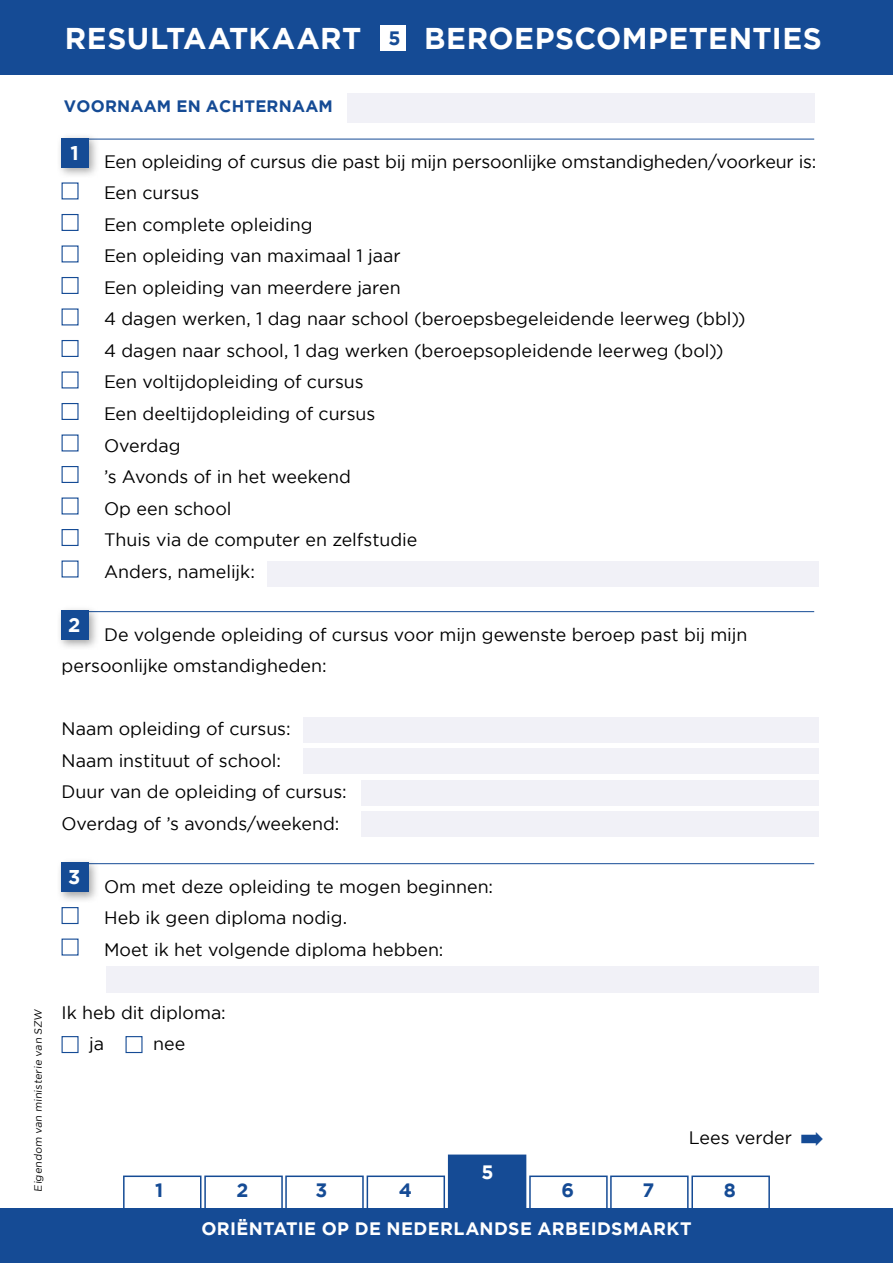
<style>
.page{position:relative;width:893px;height:1263px;background:#fff}
.page>*{position:absolute;margin:0;border:0;box-sizing:border-box;transform-origin:0 0}
.t1{font:700 30px "Gotham";letter-spacing:.015em;color:#fff}
.t2{font:700 19.95px "Gotham";color:#fff}
.t3{font:700 19.35px "Gotham";color:#154b95}
.t4{font:700 19.35px "Gotham";color:#fff}
.t5{font:18px/31.5px "Gotham";color:#000}
.t6{font:700 18px "Gotham";letter-spacing:.02em;color:#fff}
.t7{font:700 16.5px "Gotham";letter-spacing:.015em;color:#154b95}
.t8{font:10.5px "Gotham";color:#000}
.s1{color:#154b95}
</style>
<div class="page">
<div style="left:347px;top:94px;width:467px;height:29px;background:#f1f1f7"></div>
<div style="left:0;top:0;width:893px;height:74px;background:#154b95"></div>
<div style="left:268px;top:561px;width:551px;height:26px;background:#f1f1f7"></div>
<div style="left:303px;top:717px;width:516px;height:25px;background:#f1f1f7"></div>
<div style="left:361px;top:780px;width:458px;height:25px;background:#f1f1f7"></div>
<div style="left:361px;top:811px;width:458px;height:26px;background:#f1f1f7"></div>
<div style="left:303px;top:748px;width:516px;height:26px;background:#f1f1f7"></div>
<div style="left:106px;top:966px;width:713px;height:27px;background:#f1f1f7"></div>
<div style="left:204px;top:1175px;width:79px;height:51px;border:2px solid #154b95"></div>
<div style="left:285px;top:1175px;width:79px;height:51px;border:2px solid #154b95"></div>
<div style="left:367px;top:1175px;width:78px;height:51px;border:2px solid #154b95"></div>
<div style="left:529px;top:1175px;width:79px;height:51px;border:2px solid #154b95"></div>
<div style="left:610px;top:1175px;width:79px;height:51px;border:2px solid #154b95"></div>
<div style="left:691px;top:1175px;width:79px;height:51px;border:2px solid #154b95"></div>
<div style="left:448px;top:1154px;width:78px;height:72px;background:#154b95;border:2px solid #154b95"></div>
<div style="left:123px;top:1175px;width:78px;height:51px;border:2px solid #154b95"></div>
<div style="left:381px;top:26px;width:25px;height:25px;background:#fff"></div>
<div style="left:0;top:1209px;width:893px;height:54px;background:#154b95"></div>
<hr style="left:62px;top:139px;width:752px;height:1px;background:#154b95">
<div style="left:57px;top:133px;width:43px;height:46px;background:#000;opacity:.35"></div>
<div style="left:62px;top:138px;width:27px;height:30px;background:#154b95"></div>
<div style="left:62px;top:214px;width:17px;height:17px;border:1px solid #154b95"></div>
<div style="left:62px;top:277px;width:17px;height:17px;border:1px solid #154b95"></div>
<div style="left:62px;top:340px;width:17px;height:17px;border:1px solid #154b95"></div>
<div style="left:62px;top:403px;width:17px;height:17px;border:1px solid #154b95"></div>
<div style="left:62px;top:466px;width:17px;height:17px;border:1px solid #154b95"></div>
<div style="left:62px;top:529px;width:17px;height:17px;border:1px solid #154b95"></div>
<hr style="left:62px;top:611px;width:752px;height:1px;background:#154b95">
<div style="left:57px;top:605px;width:43px;height:46px;background:#000;opacity:.35"></div>
<div style="left:62px;top:610px;width:27px;height:30px;background:#154b95"></div>
<hr style="left:62px;top:863px;width:752px;height:1px;background:#154b95">
<div style="left:57px;top:857px;width:43px;height:46px;background:#000;opacity:.35"></div>
<div style="left:62px;top:862px;width:27px;height:30px;background:#154b95"></div>
<div style="left:62px;top:907px;width:17px;height:17px;border:1px solid #154b95"></div>
<div style="left:62px;top:1036px;width:17px;height:17px;border:1px solid #154b95"></div>
<div style="left:126px;top:1036px;width:17px;height:17px;border:1px solid #154b95"></div>
<h1 class="t1" style="left:65px;top:21px;width:298px">RESULTAATKAART</h1>
<h1 class="t1" style="left:424px;top:21px;width:399px">BEROEPSCOMPETENTIES</h1>
<p class="t3" style="left:388px;top:27px;width:14px">5</p>
<p class="t8" style="left:32px;top:1191px;width:185px;rotate:-90deg">Eigendom van ministerie van SZW</p>
<p class="t7" style="left:64px;top:97px;width:271px">VOORNAAM EN ACHTERNAAM</p>
<p class="t2" style="left:70px;top:141px;width:10px">1</p>
<p class="t5" style="left:104px;top:146px;width:714px">Een opleiding of cursus die past bij mijn persoonlijke omstandigheden/voorkeur is:<br>Een cursus<br>Een complete opleiding<br>Een opleiding van maximaal 1 jaar<br>Een opleiding van meerdere jaren<br>4 dagen werken, 1 dag naar school (beroepsbegeleidende leerweg (bbl))<br>4 dagen naar school, 1 dag werken (beroepsopleidende leerweg (bol))<br>Een voltijdopleiding of cursus<br>Een deeltijdopleiding of cursus<br>Overdag<br>’s Avonds of in het weekend<br>Op een school<br>Thuis via de computer en zelfstudie<br>Anders, namelijk:</p>
<p class="t5" style="left:62px;top:618px;width:687px;text-indent:7px"><sup>2</sup> De volgende opleiding of cursus voor mijn gewenste beroep past bij mijn persoonlijke omstandigheden:</p>
<p class="t5" style="left:62px;top:713px;width:287px">Naam opleiding of cursus:<br>Naam instituut of school:<br>Duur van de opleiding of cursus:<br>Overdag of ’s avonds/weekend:</p>
<p class="t5" style="left:104px;top:870px;width:391px;text-indent:-36px"><sup>3</sup> Om met deze opleiding te mogen beginnen:<br>Heb ik geen diploma nodig.<br>Moet ik het volgende diploma hebben:</p>
<p class="t5" style="left:89px;top:996px;width:138px;text-indent:-28px">Ik heb dit diploma: ja</p>
<p class="t5" style="left:153px;top:1028px;width:34px">nee</p>
<p class="t4" style="left:481px;top:1160px;width:14px">5</p>
<p class="t5" style="left:689px;top:1122px;width:137px">Lees verder <span class="s1">➡</span></p>
<p class="t3" style="left:155px;top:1179px;width:10px">1</p>
<p class="t3" style="left:236px;top:1179px;width:13px">2</p>
<p class="t3" style="left:315px;top:1179px;width:13px">3</p>
<p class="t3" style="left:399px;top:1179px;width:15px">4</p>
<p class="t3" style="left:561px;top:1179px;width:14px">6</p>
<p class="t3" style="left:642px;top:1179px;width:13px">7</p>
<p class="t3" style="left:724px;top:1179px;width:14px">8</p>
<p class="t6" style="left:201px;top:1218px;width:492px">ORIËNTATIE OP DE NEDERLANDSE ARBEIDSMARKT</p>
</div>
